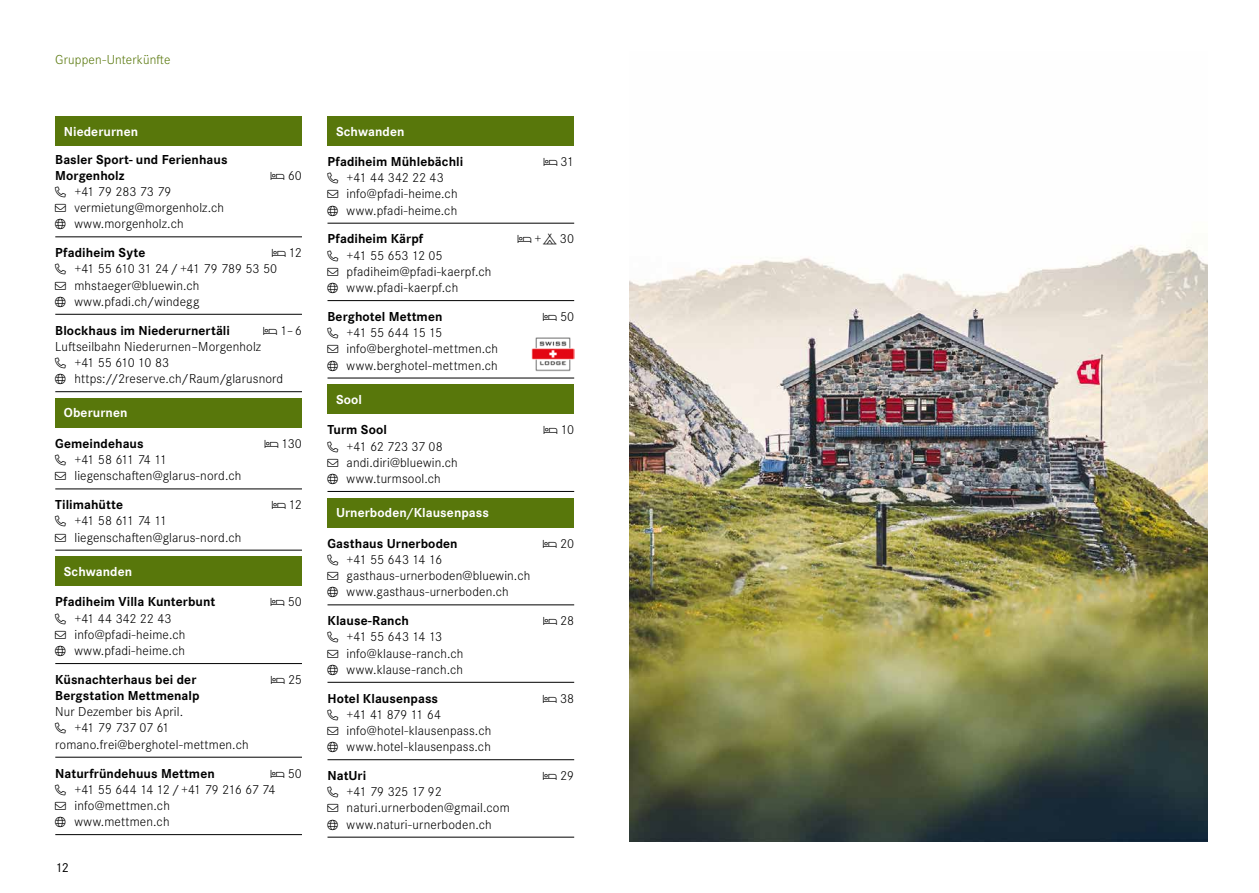
<style>
.page{position:relative;width:1259px;height:893px;background:#fff}
.page>*{position:absolute;margin:0;border:0;box-sizing:border-box;transform-origin:0 0}
.t1{font:300 13.5px/16.2px "Corporate S Pro";letter-spacing:.01em;color:#000;text-align:right}
.t2{font:700 13.5px/16.2px "Corporate S Pro";letter-spacing:.005em;color:#000}
.t3{font:700 13.5px "Corporate S Pro";letter-spacing:.005em;color:#fff}
.t4{font:300 13.5px "Corporate S Pro";letter-spacing:-.035em;color:#000}
.t5{font:300 13.5px "Corporate S Pro";letter-spacing:-.05em;color:#000}
.t6{font:300 13.5px "Corporate S Pro";letter-spacing:-.02em;color:#000}
.t7{font:300 13.5px "Corporate S Pro";letter-spacing:-.06em;color:#000}
.t8{font:300 13.5px "Corporate S Pro";letter-spacing:-.015em;color:#000}
.t9{font:300 13.5px "Corporate S Pro";letter-spacing:.01em;color:#58770b}
.t10{font:13.5px "Corporate S Pro";color:#000}
.s1{font-weight:700}
</style>
<div class="page">
<div style="left:55px;top:116px;width:247px;height:30px;background:#58770b"></div>
<hr style="left:55px;top:237px;width:247px;height:1px;background:#000">
<hr style="left:55px;top:314px;width:247px;height:1px;background:#000">
<hr style="left:55px;top:391px;width:247px;height:1px;background:#000">
<div style="left:55px;top:398px;width:247px;height:30px;background:#58770b"></div>
<hr style="left:55px;top:489px;width:247px;height:1px;background:#000">
<hr style="left:55px;top:550px;width:247px;height:1px;background:#000">
<div style="left:55px;top:556px;width:247px;height:30px;background:#58770b"></div>
<hr style="left:55px;top:663px;width:247px;height:1px;background:#000">
<hr style="left:55px;top:757px;width:247px;height:1px;background:#000">
<hr style="left:55px;top:834px;width:247px;height:1px;background:#000">
<div style="left:327px;top:116px;width:247px;height:30px;background:#58770b"></div>
<hr style="left:327px;top:223px;width:247px;height:1px;background:#000">
<hr style="left:327px;top:300px;width:247px;height:1px;background:#000">
<hr style="left:327px;top:378px;width:247px;height:1px;background:#000">
<div style="left:327px;top:384px;width:247px;height:30px;background:#58770b"></div>
<hr style="left:327px;top:491px;width:247px;height:1px;background:#000">
<div style="left:327px;top:498px;width:247px;height:29px;background:#58770b"></div>
<hr style="left:327px;top:605px;width:247px;height:1px;background:#000">
<hr style="left:327px;top:682px;width:247px;height:1px;background:#000">
<hr style="left:327px;top:759px;width:247px;height:1px;background:#000">
<hr style="left:327px;top:837px;width:247px;height:1px;background:#000">
<img style="left:629px;top:245px;width:579px;height:597px">
<img style="left:531px;top:337px;width:43px;height:34px">
<p class="t9" style="left:55px;top:50px;width:117px">Gruppen-Unterkünfte</p>
<p class="t3" style="left:64px;top:120px;width:76px">Niederurnen</p>
<p class="t2" style="left:55px;top:150px;width:174px">Basler Sport- und Ferienhaus<br>Morgenholz</p>
<p class="t1" style="left:288px;top:166px;width:16px">60</p>
<p class="t1" style="left:74px;top:183px;width:99px">+41 79 283 73 79</p>
<p class="t1" style="left:74px;top:199px;width:151px;text-align:left;text-indent:-19px">→ vermietung@morgenholz.ch www.morgenholz.ch</p>
<p class="t2" style="left:55px;top:243px;width:92px">Pfadiheim Syte</p>
<p class="t1" style="left:289px;top:244px;width:15px">12</p>
<p class="t6" style="left:74px;top:259px;width:204px">+41 55 610 31 24 / +41 79 789 53 50</p>
<p class="t1" style="left:55px;top:276px;width:146px">→ mhstaeger@bluewin.ch www.pfadi.ch/windegg</p>
<p class="t2" style="left:55px;top:321px;width:176px">Blockhaus im Niederurnertäli</p>
<p class="t1" style="left:280px;top:321px;width:23px">1–6</p>
<p class="t1" style="left:74px;top:337px;width:210px;text-align:left;text-indent:-19px">Luftseilbahn Niederurnen–Morgenholz +41 55 610 10 83 https://2reserve.ch/Raum/glarusnord</p>
<p class="t3" style="left:64px;top:402px;width:65px">Oberurnen</p>
<p class="t2" style="left:55px;top:434px;width:90px">Gemeindehaus</p>
<p class="t1" style="left:281px;top:435px;width:22px">130</p>
<p class="t7" style="left:74px;top:450px;width:94px">+41 58 611 74 11</p>
<p class="t1" style="left:55px;top:461px;width:188px;line-height:28.8px;text-align:left">→ liegenschaften@glarus-nord.ch<br><span class="s1">Tilimahütte</span></p>
<p class="t1" style="left:289px;top:496px;width:15px">12</p>
<p class="t7" style="left:74px;top:511px;width:94px">+41 58 611 74 11</p>
<p class="t1" style="left:55px;top:528px;width:188px">→ liegenschaften@glarus-nord.ch</p>
<p class="t3" style="left:64px;top:561px;width:70px">Schwanden</p>
<p class="t2" style="left:55px;top:593px;width:161px">Pfadiheim Villa Kunterbunt</p>
<p class="t1" style="left:288px;top:593px;width:16px">50</p>
<p class="t1" style="left:74px;top:609px;width:99px">+41 44 342 22 43</p>
<p class="t1" style="left:55px;top:625px;width:132px">→ info@pfadi-heime.ch www.pfadi-heime.ch</p>
<p class="t2" style="left:55px;top:670px;width:143px">Küsnachterhaus bei der</p>
<p class="t1" style="left:288px;top:670px;width:15px">25</p>
<p class="t2" style="left:55px;top:686px;width:146px">Bergstation Mettmenalp</p>
<p class="t1" style="left:55px;top:703px;width:129px">Nur Dezember bis April.</p>
<p class="t4" style="left:74px;top:718px;width:97px">+41 79 737 07 61</p>
<p class="t1" style="left:55px;top:735px;width:195px">romano.frei@berghotel-mettmen.ch</p>
<p class="t2" style="left:55px;top:764px;width:161px">Naturfründehuus Mettmen</p>
<p class="t1" style="left:288px;top:764px;width:16px">50</p>
<p class="t5" style="left:74px;top:780px;width:202px">+41 55 644 14 12 / +41 79 216 67 74</p>
<p class="t1" style="left:55px;top:796px;width:116px">→ info@mettmen.ch www.mettmen.ch</p>
<p class="t10" style="left:55px;top:857px;width:15px">12</p>
<p class="t3" style="left:336px;top:120px;width:70px">Schwanden</p>
<p class="t2" style="left:327px;top:152px;width:137px">Pfadiheim Mühlebächli</p>
<p class="t1" style="left:560px;top:153px;width:15px">31</p>
<p class="t1" style="left:347px;top:169px;width:99px">+41 44 342 22 43</p>
<p class="t1" style="left:327px;top:185px;width:132px">→ info@pfadi-heime.ch www.pfadi-heime.ch</p>
<p class="t2" style="left:327px;top:230px;width:97px">Pfadiheim Kärpf</p>
<p class="t1" style="left:534px;top:230px;width:9px">+</p>
<p class="t1" style="left:560px;top:230px;width:16px">30</p>
<p class="t1" style="left:347px;top:246px;width:97px">+41 55 653 12 05</p>
<p class="t1" style="left:347px;top:262px;width:146px;text-align:left;text-indent:-19px">→ pfadiheim@pfadi-kaerpf.ch www.pfadi-kaerpf.ch</p>
<p class="t2" style="left:327px;top:307px;width:116px">Berghotel Mettmen</p>
<p class="t1" style="left:560px;top:308px;width:16px">50</p>
<p class="t4" style="left:347px;top:323px;width:97px">+41 55 644 15 15</p>
<p class="t1" style="left:327px;top:340px;width:172px">→ info@berghotel-mettmen.ch www.berghotel-mettmen.ch</p>
<p class="t3" style="left:336px;top:389px;width:28px">Sool</p>
<p class="t2" style="left:327px;top:421px;width:61px">Turm Sool</p>
<p class="t1" style="left:561px;top:421px;width:15px">10</p>
<p class="t8" style="left:347px;top:437px;width:98px">+41 62 723 37 08</p>
<p class="t1" style="left:327px;top:453px;width:132px;text-align:center">→ andi.diri@bluewin.ch www.turmsool.ch</p>
<p class="t3" style="left:336px;top:502px;width:154px">Urnerboden/Klausenpass</p>
<p class="t2" style="left:327px;top:534px;width:132px">Gasthaus Urnerboden</p>
<p class="t1" style="left:560px;top:534px;width:16px">20</p>
<p class="t4" style="left:347px;top:550px;width:97px">+41 55 643 14 16</p>
<p class="t1" style="left:327px;top:567px;width:204px;text-align:center">→ gasthaus-urnerboden@bluewin.ch www.gasthaus-urnerboden.ch</p>
<p class="t2" style="left:327px;top:611px;width:83px">Klause-Ranch</p>
<p class="t1" style="left:560px;top:612px;width:15px">28</p>
<p class="t4" style="left:347px;top:627px;width:97px">+41 55 643 14 13</p>
<p class="t1" style="left:327px;top:644px;width:137px">→ info@klause-ranch.ch www.klause-ranch.ch</p>
<p class="t2" style="left:327px;top:689px;width:112px">Hotel Klausenpass</p>
<p class="t1" style="left:560px;top:689px;width:16px">38</p>
<p class="t5" style="left:347px;top:705px;width:96px">+41 41 879 11 64</p>
<p class="t1" style="left:327px;top:722px;width:165px">→ info@hotel-klausenpass.ch www.hotel-klausenpass.ch</p>
<p class="t2" style="left:327px;top:766px;width:40px">NatUri</p>
<p class="t1" style="left:560px;top:767px;width:16px">29</p>
<p class="t8" style="left:347px;top:782px;width:97px">+41 79 325 17 92</p>
<p class="t1" style="left:327px;top:799px;width:184px;text-align:center">→ naturi.urnerboden@gmail.com www.naturi-urnerboden.ch</p>
</div>
